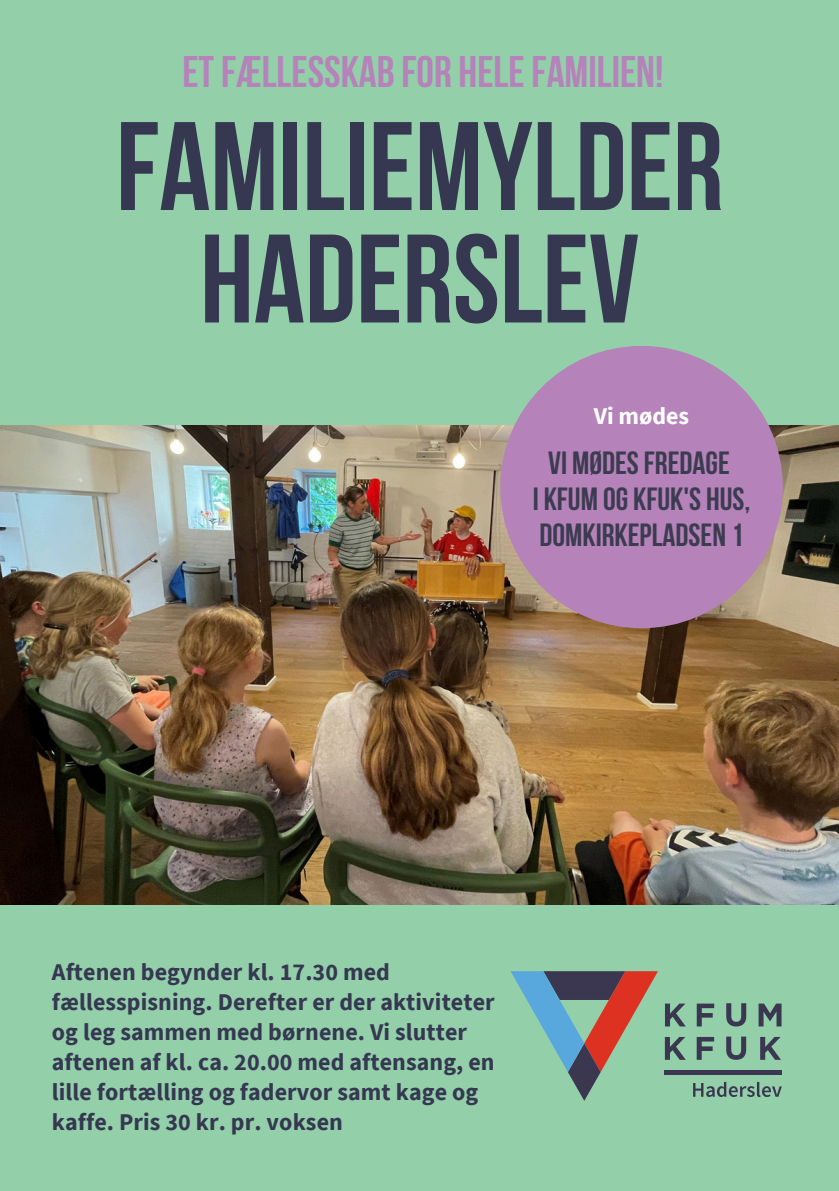
<style>
.page{position:relative;width:839px;height:1191px;background:#fff}
.page>*{position:absolute;margin:0;border:0;box-sizing:border-box;transform-origin:0 0}
.t1{font:700 125.6px/112.4px "Bebas Neue";color:#363751;text-align:center}
.t2{font:700 44px "Bebas Neue";color:#b582ba}
.t3{font:700 32px/36px "Bebas Neue";color:#3c3c50;text-align:center}
.t4{font:700 24px/30px "Source Sans Pro";letter-spacing:.005em;color:#363751}
.t5{font:700 24px "Source Sans Pro";color:#fff}
</style>
<div class="page">
<div style="left:0;top:0;width:838px;height:1191px;background:#93d0aa"></div>
<img style="left:0;top:426px;width:838px;height:478px">
<div style="left:500px;top:346px;width:282px;height:282px;background:#b582ba;border-radius:50%"></div>
<svg style="left:510px;top:971px;width:148px;height:130px"></svg>
<svg style="left:664px;top:1037px;width:21px;height:23px"></svg>
<svg style="left:696px;top:1037px;width:18px;height:23px"></svg>
<svg style="left:726px;top:1037px;width:20px;height:23px"></svg>
<svg style="left:665px;top:1004px;width:20px;height:22px"></svg>
<svg style="left:760px;top:1037px;width:21px;height:23px"></svg>
<svg style="left:696px;top:1004px;width:18px;height:22px"></svg>
<svg style="left:726px;top:1003px;width:20px;height:23px"></svg>
<svg style="left:758px;top:1004px;width:23px;height:22px"></svg>
<svg style="left:693px;top:1082px;width:88px;height:15px"></svg>
<hr style="left:664px;top:1070px;width:118px;height:4px;background:#3c3751">
<h2 class="t2" style="left:182px;top:54px;width:482px">ETFÆLLESSKAB FOR HELEFAMILIEN!</h2>
<h1 class="t1" style="left:116px;top:122px;width:609px">FAMILIEMYLDER<br>HADERSLEV</h1>
<h3 class="t5" style="left:593px;top:400px;width:97px">Vi mødes</h3>
<p class="t3" style="left:532px;top:448px;width:219px">VI MØDESFREDAGE<br>I KFUM OG KFUK'S HUS,<br>DOMKIRKEPLADSEN 1</p>
<p class="t4" style="left:52px;top:957px;width:444px">Aftenen begynder kl. 17.30 med fællesspisning. Derefter er der aktiviteter og leg sammen med børnene. Vi slutter aftenen af kl. ca. 20.00 med aftensang, en lille fortælling og fadervor samt kage og kaffe. Pris 30 kr. pr. voksen</p>
</div>
